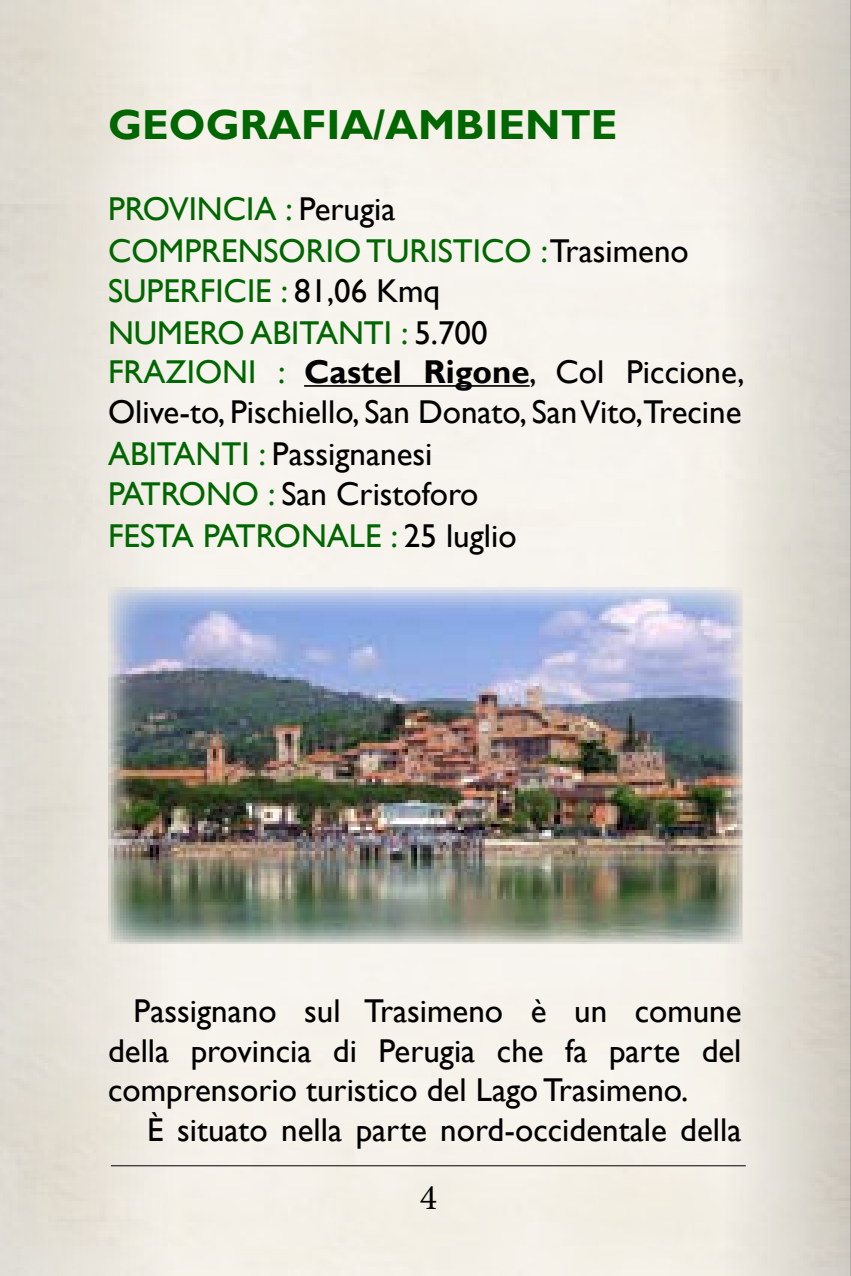
<style>
.page{position:relative;width:851px;height:1276px;background:#fff}
.page>*{position:absolute;margin:0;border:0;box-sizing:border-box;transform-origin:0 0}
.t1{font:700 42px "Gill Sans";color:#060}
.t2{font:36px "Minion Pro";color:#000}
.t3{font:33px/40.8px "Gill Sans";color:#000}
.s1{color:#060}
.s2{font-weight:700}
</style>
<div class="page">
<div style="left:725px;top:0;width:125px;height:1276px;background:linear-gradient(to right,#f2eee5,#cfcac1)"></div>
<hr style="left:850px;top:0;width:1px;height:1276px;background:#b0ada5">
<div style="left:0;top:0;width:183px;height:1276px;background:linear-gradient(to right,#dbd7cd,#f6f1ea)"></div>
<hr style="left:304px;top:385px;width:225px;height:2px;background:#000">
<hr style="left:111px;top:1165px;width:634px;height:1px;background:#000">
<img style="left:108px;top:587px;width:634px;height:356px">
<p class="t1" style="left:108px;top:99px;width:511px">GEOGRAFIA/AMBIENTE</p>
<p class="t3" style="left:108px;top:189px;width:638px"><span class="s1">PROVINCIA :</span> Perugia<br><span class="s1">COMPRENSORIO TURISTICO :</span>Trasimeno<br><span class="s1">SUPERFICIE :</span> 81,06 Kmq<br><span class="s1">NUMERO ABITANTI :</span> 5.700<br><span class="s1">FRAZIONI :</span> <span class="s2">Castel Rigone</span>, Col Piccione,<br>Olive-to, Pischiello, San Donato, San Vito,Trecine<br><span class="s1">ABITANTI :</span> Passignanesi<br><span class="s1">PATRONO :</span> San Cristoforo<br><span class="s1">FESTA PATRONALE :</span> 25 luglio</p>
<p class="t3" style="left:108px;top:991px;width:635px;line-height:39.6px;text-align:justify;text-indent:26px">Passignano sul Trasimeno è un comune della provincia di Perugia che fa parte del comprensorio turistico del Lago Trasimeno.</p>
<p class="t3" style="left:147px;top:1110px;width:596px">È situato nella parte nord-occidentale della</p>
<p class="t2" style="left:419px;top:1173px;width:19px">4</p>
</div>
